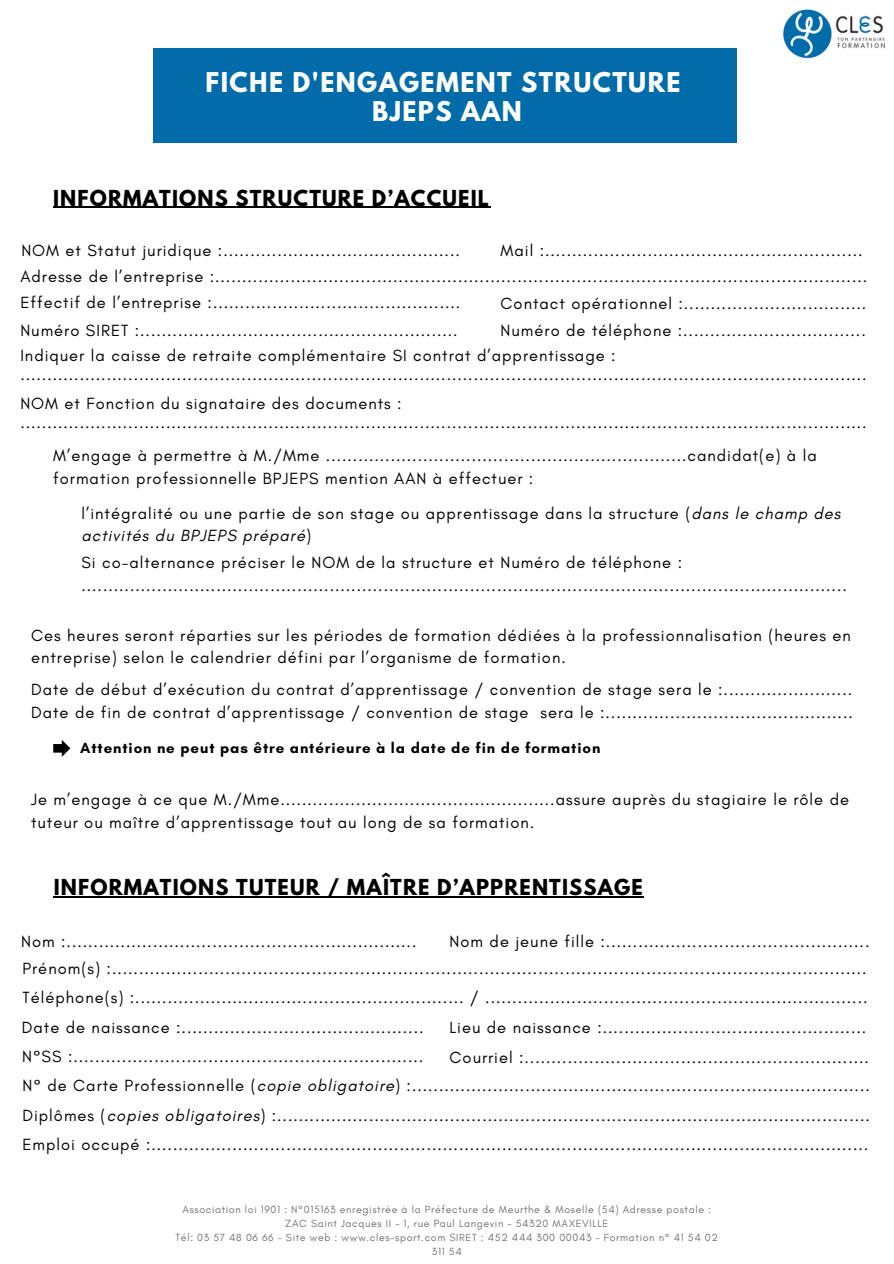
<style>
.page{position:relative;width:894px;height:1264px;background:#fff}
.page>*{position:absolute;margin:0;border:0;box-sizing:border-box;transform-origin:0 0}
.t1{font:700 24.15px/29.4px "League Spartan";letter-spacing:.06em;color:#fefefc;text-align:center}
.t2{font:700 19.5px "League Spartan";letter-spacing:.06em;color:#000}
.t3{font:16.5px/22.5px "Glacial Indifference";letter-spacing:.06em;color:#000}
.t4{font:700 15px "Glacial Indifference";letter-spacing:.06em;color:#000}
.t5{font:10.5px/14.1px "Glacial Indifference";letter-spacing:.06em;color:#717172;text-align:center}
.s1{font-style:italic}
</style>
<div class="page">
<svg style="left:53px;top:740px;width:17px;height:17px"></svg>
<hr style="left:54px;top:896px;width:590px;height:1px;background:#000">
<img style="left:783px;top:9px;width:102px;height:50px">
<div style="left:153px;top:48px;width:583px;height:94px;background:#026caa"></div>
<hr style="left:53px;top:207px;width:437px;height:1px;background:#000">
<h1 class="t1" style="left:205px;top:67px;width:476px">FICHE D'ENGAGEMENT STRUCTURE<br>BJEPS AAN</h1>
<p class="t2" style="left:53px;top:182px;width:437px">INFORMATIONS STRUCTURE D’ACCUEIL</p>
<p class="t3" style="left:21px;top:239px;width:440px">NOM et Statut juridique :............................................</p>
<p class="t3" style="left:500px;top:239px;width:363px">Mail :...........................................................</p>
<p class="t3" style="left:20px;top:265px;width:848px">Adresse de l’entreprise :.........................................................................................................................</p>
<p class="t3" style="left:20px;top:291px;width:441px">Effectif de l’entreprise :..............................................</p>
<p class="t3" style="left:20px;top:319px;width:438px">Numéro SIRET :...........................................................</p>
<p class="t3" style="left:500px;top:292px;width:367px">Contact opérationnel :..................................</p>
<p class="t3" style="left:500px;top:319px;width:366px">Numéro de téléphone :..................................</p>
<p class="t3" style="left:20px;top:346px;width:847px;line-height:19.2px">Indiquer la caisse de retraite complémentaire SI contrat d’apprentissage : .............................................................................................................................................................</p>
<p class="t3" style="left:20px;top:394px;width:847px;line-height:19.2px">NOM et Fonction du signataire des documents : .............................................................................................................................................................</p>
<p class="t3" style="left:53px;top:445px;width:764px">M’engage à permettre à M./Mme ...................................................................candidat(e) à la formation professionnelle BPJEPS mention AAN à effectuer :</p>
<p class="t3" style="left:81px;top:502px;width:760px">l’intégralité ou une partie de son stage ou apprentissage dans la structure (<span class="s1">dans le champ des activités du BPJEPS préparé</span>)</p>
<p class="t3" style="left:81px;top:552px;width:766px">Si co-alternance préciser le NOM de la structure et Numéro de téléphone : ..............................................................................................................................................</p>
<p class="t3" style="left:31px;top:624px;width:821px">Ces heures seront réparties sur les périodes de formation dédiées à la professionnalisation (heures en entreprise) selon le calendrier défini par l’organisme de formation.</p>
<p class="t3" style="left:31px;top:679px;width:822px">Date de début d’exécution du contrat d’apprentissage / convention de stage sera le :........................<br>Date de fin de contrat d’apprentissage / convention de stage sera le :..............................................</p>
<p class="t4" style="left:80px;top:738px;width:521px">Attention ne peut pas être antérieure à la date de fin de formation</p>
<p class="t3" style="left:31px;top:788px;width:819px">Je m’engage à ce que M./Mme...................................................assure auprès du stagiaire le rôle de tuteur ou maître d’apprentissage tout au long de sa formation.</p>
<p class="t2" style="left:54px;top:872px;width:590px">INFORMATIONS TUTEUR / MAÎTRE D’APPRENTISSAGE</p>
<p class="t3" style="left:21px;top:930px;width:396px">Nom :.................................................................</p>
<p class="t3" style="left:449px;top:930px;width:421px">Nom de jeune fille :.................................................</p>
<p class="t3" style="left:22px;top:957px;width:845px">Prénom(s) :............................................................................................................................................</p>
<p class="t3" style="left:22px;top:986px;width:846px">Téléphone(s) :............................................................. / .......................................................................</p>
<p class="t3" style="left:22px;top:1012px;width:403px;line-height:29.7px">Date de naissance :.............................................<br>N°SS :.................................................................</p>
<p class="t3" style="left:449px;top:1012px;width:421px;line-height:29.7px">Lieu de naissance :.................................................<br>Courriel :................................................................</p>
<p class="t3" style="left:22px;top:1071px;width:848px;line-height:29.1px;text-align:justify">N° de Carte Professionnelle (<span class="s1">copie obligatoire</span>) :.....................................................................................<br>Diplômes (<span class="s1">copies obligatoires</span>) :..............................................................................................................<br>Emploi occupé :.....................................................................................................................................</p>
<p class="t5" style="left:176px;top:1202px;width:543px">Association loi 1901 : N°015163 enregistrée à la Préfecture de Meurthe &amp; Moselle (54) Adresse postale :<br>ZAC Saint Jacques II – 1, rue Paul Langevin – 54320 MAXEVILLE<br>Tél: 03 57 48 06 66 – Site web : www.cles-sport.com SIRET : 452 444 300 00043 – Formation n° 41 54 02<br>311 54</p>
</div>
